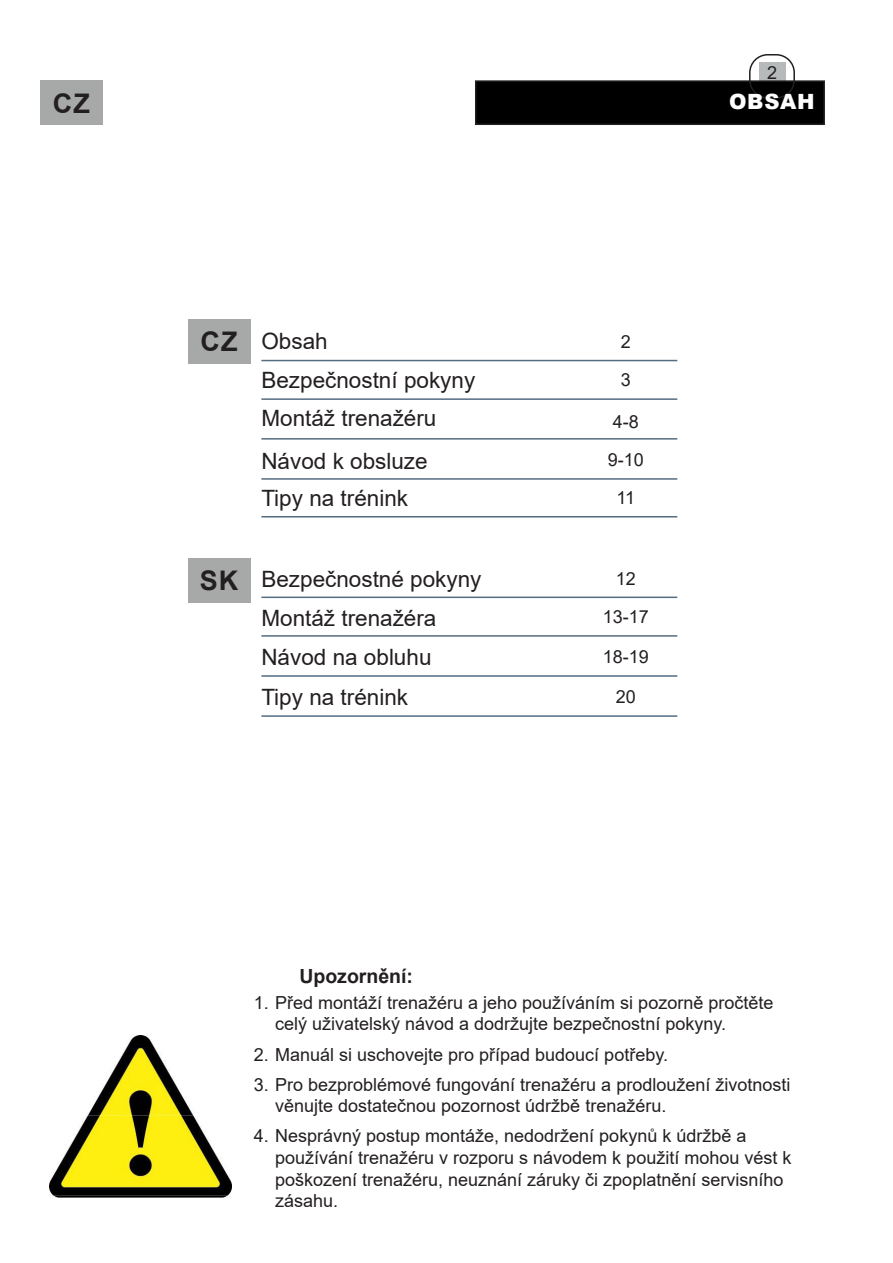
<style>
.page{position:relative;width:893px;height:1263px;background:#fff}
.page>*{position:absolute;margin:0;border:0;box-sizing:border-box;transform-origin:0 0}
.t1{font:700 27px "Arial";color:#231f20}
.Text{font:22.5px "Arial";color:#231f20}
.Title_2_-_List{font:900 21px "Arial";letter-spacing:.035em;color:#fff}
.Ztucneni{font:700 19.5px "Arial";color:#231f20}
.Text-2{font:18px/21.6px "Arial";color:#231f20}
</style>
<div class="page">
<div style="left:759px;top:62px;width:27px;height:21px;background:#b7baba"></div>
<div style="left:476px;top:81px;width:348px;height:43px;background:#000"></div>
<div style="left:475px;top:80px;width:350px;height:45px;border:2px solid #231f20"></div>
<div style="left:749px;top:54px;width:46px;height:45px;border:2px solid #231f20;border-radius:18px"></div>
<div style="left:40px;top:80px;width:63px;height:45px;background:#a7a9a9"></div>
<hr style="left:261px;top:360px;width:416px;height:1px;background:#546d81">
<hr style="left:261px;top:398px;width:416px;height:2px;background:#546d81">
<hr style="left:261px;top:478px;width:416px;height:2px;background:#546d81">
<img style="left:49px;top:1035px;width:183px;height:162px">
<div style="left:188px;top:319px;width:63px;height:45px;background:#a7a9a9"></div>
<hr style="left:261px;top:596px;width:416px;height:2px;background:#546d81">
<hr style="left:261px;top:635px;width:416px;height:2px;background:#546d81">
<hr style="left:261px;top:675px;width:416px;height:2px;background:#546d81">
<div style="left:188px;top:558px;width:63px;height:45px;background:#a7a9a9"></div>
<hr style="left:261px;top:516px;width:416px;height:1px;background:#546d81">
<hr style="left:261px;top:438px;width:416px;height:2px;background:#546d81">
<hr style="left:261px;top:715px;width:416px;height:2px;background:#546d81">
<h1 class="t1" style="left:53px;top:84px;width:38px">CZ</h1>
<p class="Text-2" style="left:767px;top:61px;width:12px">2</p>
<p class="Title_2_-_List" style="left:729px;top:87px;width:87px">OBSAH</p>
<p class="t1" style="left:201px;top:323px;width:38px">CZ</p>
<p class="Text" style="left:261px;top:326px;width:68px">Obsah</p>
<p class="Text" style="left:261px;top:365px;width:215px">Bezpečnostní pokyny</p>
<p class="Text-2" style="left:621px;top:331px;width:12px">2</p>
<p class="Text-2" style="left:621px;top:369px;width:12px">3</p>
<p class="Text" style="left:261px;top:403px;width:177px">Montáž trenažéru</p>
<p class="Text-2" style="left:613px;top:410px;width:28px">4-8</p>
<p class="Text" style="left:261px;top:446px;width:168px">Návod k obsluze</p>
<p class="Text-2" style="left:608px;top:449px;width:38px">9-10</p>
<p class="Text" style="left:261px;top:483px;width:148px">Tipy na trénink</p>
<p class="Text-2" style="left:616px;top:487px;width:20px">11</p>
<p class="t1" style="left:200px;top:562px;width:40px">SK</p>
<p class="Text" style="left:261px;top:563px;width:222px">Bezpečnostné pokyny</p>
<p class="Text" style="left:261px;top:602px;width:177px">Montáž trenažéra</p>
<p class="Text" style="left:261px;top:642px;width:172px">Návod na obluhu</p>
<p class="Text-2" style="left:616px;top:567px;width:22px">12</p>
<p class="Text-2" style="left:603px;top:606px;width:48px">13-17</p>
<p class="Text-2" style="left:603px;top:646px;width:48px">18-19</p>
<p class="Text" style="left:261px;top:682px;width:148px">Tipy na trénink</p>
<p class="Text-2" style="left:616px;top:686px;width:22px">20</p>
<p class="Ztucneni" style="left:299px;top:962px;width:115px">Upozornění:</p>
<p class="Text-2" style="left:275px;top:991px;width:500px;text-indent:-21px">1. Před montáží trenažéru a jeho používáním si pozorně pročtěte celý uživatelský návod a dodržujte bezpečnostní pokyny.</p>
<p class="Text-2" style="left:254px;top:1043px;width:416px">2. Manuál si uschovejte pro případ budoucí potřeby.</p>
<p class="Text-2" style="left:275px;top:1073px;width:517px;text-indent:-21px">3. Pro bezproblémové fungování trenažéru a prodloužení životnosti věnujte dostatečnou pozornost údržbě trenažéru.</p>
<p class="Text-2" style="left:275px;top:1125px;width:518px;text-indent:-21px">4. Nesprávný postup montáže, nedodržení pokynů k údržbě a používání trenažéru v rozporu s návodem k použití mohou vést k poškození trenažéru, neuznání záruky či zpoplatnění servisního zásahu.</p>
</div>
